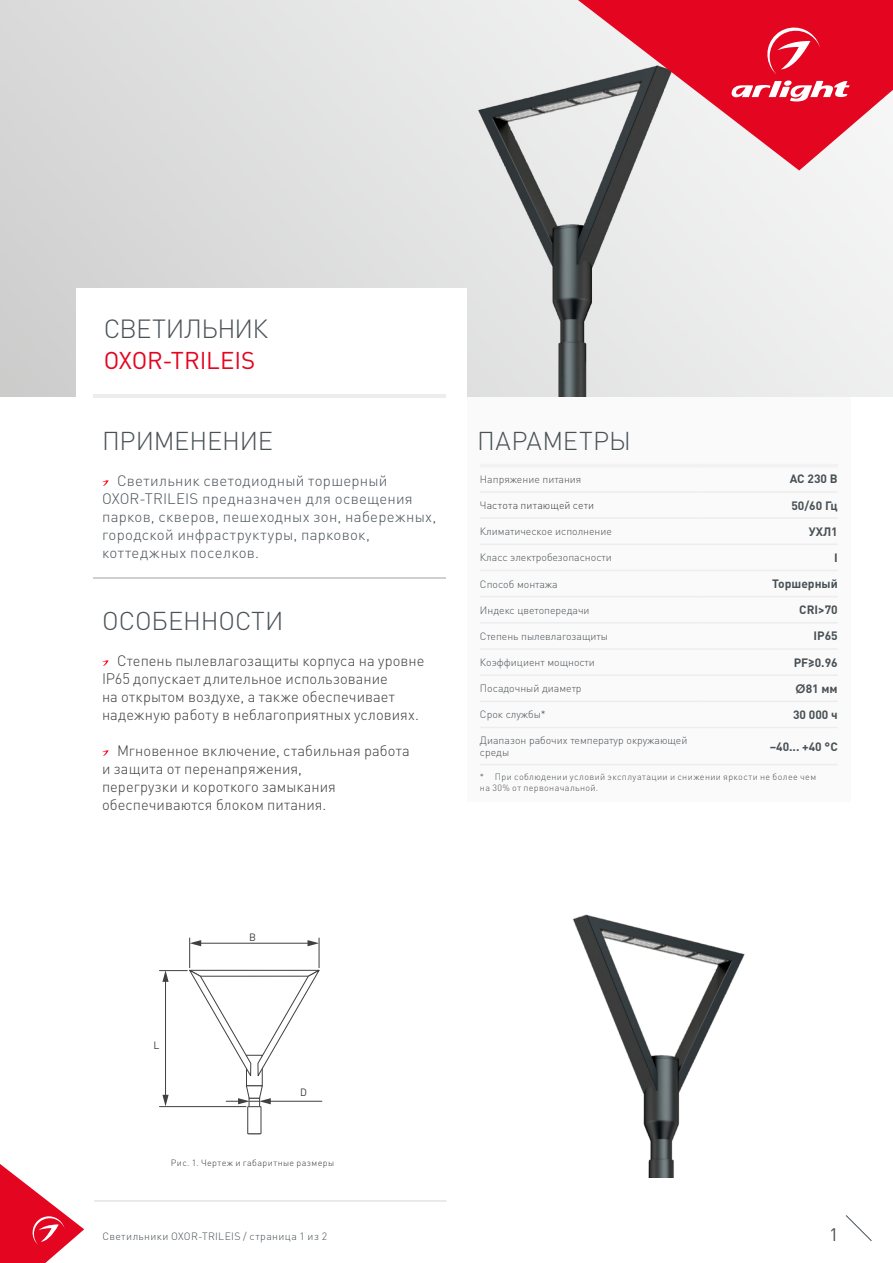
<style>
.page{position:relative;width:893px;height:1263px;background:#fff}
.page>*{position:absolute;margin:0;border:0;box-sizing:border-box;transform-origin:0 0}
.t1{font:300 25.95px "DIN Pro";letter-spacing:-.03em;color:#485156}
.t2{font:300 25.5px "DIN Pro";letter-spacing:-.005em;color:#485156}
.t3{font:300 25.5px "DIN Pro";letter-spacing:.015em;color:#485156}
.t4{font:24px "DIN Pro";letter-spacing:-.005em;color:#e40521}
.t5{font:18px "DIN Pro";color:#485156}
.t6{font:300 15px/18px "DIN Pro";letter-spacing:.005em;color:#3c3c3b}
.t7{font:300 15px/18px "DIN Pro";letter-spacing:.02em;color:#485156}
.t8{font:700 12px "DIN Pro";color:#485156}
.t9{font:300 10.5px/12px "DIN Pro";color:#485156}
.t10{font:300 10.5px "DIN Pro";letter-spacing:.03em;color:#485156}
.t11{font:300 10.5px "DIN Pro";letter-spacing:.015em;color:#3c3c3b}
.t12{font:10.5px "DIN Pro";color:#3c3c3b}
.t13{font:300 9px/10.5px "DIN Pro";letter-spacing:.04em;color:#485156}
.t14{font:300 9px "DIN Pro";letter-spacing:.04em;color:#3c3c3b}
.s1{color:#485156}
.s2{font-family:"Century Gothic"}
</style>
<div class="page">
<img style="left:0;top:0;width:893px;height:396px">
<svg style="left:845px;top:1215px;width:27px;height:26px"></svg>
<svg style="left:578px;top:0;width:315px;height:171px;fill:#e40521"></svg>
<svg style="left:729px;top:81px;width:121px;height:22px"></svg>
<svg style="left:764px;top:24px;width:56px;height:51px;background:#e82f46"></svg>
<svg style="left:0;top:1164px;width:84px;height:99px"></svg>
<div style="left:77px;top:288px;width:390px;height:117px;background:#fff"></div>
<div style="left:467px;top:397px;width:383px;height:404px;background:#fbfafa"></div>
<svg style="left:102px;top:480px;width:7px;height:6px"></svg>
<hr style="left:94px;top:394px;width:352px;height:3px;background:#ededed">
<hr style="left:94px;top:577px;width:352px;height:1px;background:#d0d0d0">
<hr style="left:94px;top:1200px;width:352px;height:1px;background:#e3e3e3">
<svg style="left:102px;top:660px;width:7px;height:6px"></svg>
<svg style="left:102px;top:750px;width:7px;height:6px"></svg>
<img style="left:573px;top:914px;width:172px;height:263px">
<hr style="left:480px;top:464px;width:220px;height:4px;background:#f2f2f2">
<hr style="left:700px;top:464px;width:138px;height:4px;background:#f2f2f2">
<hr style="left:480px;top:491px;width:220px;height:2px;background:#ededed">
<hr style="left:700px;top:491px;width:138px;height:2px;background:#ededed">
<hr style="left:480px;top:517px;width:220px;height:2px;background:#ededed">
<hr style="left:700px;top:517px;width:138px;height:2px;background:#ededed">
<hr style="left:480px;top:570px;width:220px;height:1px;background:#ededed">
<hr style="left:700px;top:570px;width:138px;height:1px;background:#ededed">
<hr style="left:480px;top:596px;width:220px;height:1px;background:#ededed">
<hr style="left:700px;top:596px;width:138px;height:1px;background:#ededed">
<hr style="left:480px;top:622px;width:220px;height:1px;background:#ededed">
<hr style="left:700px;top:622px;width:138px;height:1px;background:#ededed">
<hr style="left:480px;top:674px;width:220px;height:2px;background:#ededed">
<hr style="left:700px;top:674px;width:138px;height:2px;background:#ededed">
<hr style="left:480px;top:701px;width:220px;height:1px;background:#ededed">
<hr style="left:700px;top:701px;width:138px;height:1px;background:#ededed">
<hr style="left:480px;top:727px;width:220px;height:1px;background:#ededed">
<hr style="left:700px;top:727px;width:138px;height:1px;background:#ededed">
<hr style="left:480px;top:764px;width:220px;height:1px;background:#ededed">
<hr style="left:700px;top:764px;width:138px;height:1px;background:#ededed">
<hr style="left:480px;top:648px;width:220px;height:2px;background:#ededed">
<hr style="left:700px;top:648px;width:138px;height:2px;background:#ededed">
<hr style="left:480px;top:543px;width:220px;height:2px;background:#ededed">
<hr style="left:700px;top:543px;width:138px;height:2px;background:#ededed">
<div style="left:249px;top:1098px;width:11px;height:36px;background:#fff;border:1px solid #404040"></div>
<hr style="left:159px;top:1106px;width:87px;height:1px;background:#404040">
<hr style="left:165px;top:980px;width:1px;height:117px;background:#404040">
<svg style="left:162px;top:1095px;width:7px;height:11px"></svg>
<hr style="left:319px;top:938px;width:1px;height:30px;background:#404040">
<hr style="left:189px;top:938px;width:1px;height:30px;background:#404040">
<hr style="left:199px;top:943px;width:111px;height:1px;background:#404040">
<svg style="left:190px;top:940px;width:11px;height:6px"></svg>
<svg style="left:307px;top:940px;width:12px;height:6px"></svg>
<hr style="left:269px;top:1101px;width:53px;height:1px;background:#404040">
<div style="left:246px;top:1055px;width:17px;height:31px;background:#fff;border:1px solid #404040"></div>
<svg style="left:226px;top:1085px;width:45px;height:19px"></svg>
<svg style="left:159px;top:969px;width:161px;height:108px"></svg>
<div style="left:248px;top:1107px;width:13px;height:27px;background:#fff"></div>
<div style="left:247px;top:1106px;width:14px;height:28px;border:1px solid #404040"></div>
<h1 class="t1" style="left:104px;top:311px;width:166px">СВЕТИЛЬНИК</h1>
<h3 class="t4" style="left:104px;top:344px;width:153px">OXOR-TRILEIS</h3>
<h2 class="t2" style="left:102px;top:423px;width:172px">ПРИМЕНЕНИЕ</h2>
<p class="t7" style="left:102px;top:471px;width:336px;text-indent:15px">Светильник светодиодный торшерный OXOR-TRILEIS предназначен для освещения парков, скверов, пешеходных зон, набережных, городской инфраструктуры, парковок, коттеджных поселков.</p>
<h2 class="t2" style="left:102px;top:603px;width:183px">ОСОБЕННОСТИ</h2>
<p class="t6" style="left:102px;top:651px;width:324px;text-indent:15px">Степень пылевлагозащиты корпуса на уровне IP65 допускает длительное использование<br>на открытом воздухе, а также обеспечивает надежную работу в неблагоприятных условиях.</p>
<p class="t6" style="left:102px;top:741px;width:309px;text-indent:15px">Мгновенное включение, стабильная работа и защита от перенапряжения,<br>перегрузки и короткого замыкания обеспечиваются блоком питания.</p>
<h2 class="t3" style="left:477px;top:423px;width:155px">ПАРАМЕТРЫ</h2>
<p class="t9" style="left:480px;top:473px;width:103px">Напряжение питания</p>
<p class="t8" style="left:790px;top:471px;width:49px">АС 230 B</p>
<p class="t11" style="left:480px;top:498px;width:116px"><span class="s1">Ч</span>астота питающей сети</p>
<p class="t8" style="left:791px;top:497px;width:48px">50/60 Гц</p>
<p class="t9" style="left:480px;top:525px;width:134px">Климатическое исполнение</p>
<p class="t8" style="left:809px;top:523px;width:30px">УХЛ1</p>
<p class="t9" style="left:480px;top:551px;width:133px">Класс электробезопасности</p>
<p class="t8" style="left:834px;top:549px;width:5px">I</p>
<p class="t9" style="left:480px;top:577px;width:79px">Способ монтажа</p>
<p class="t8" style="left:772px;top:576px;width:67px">Торшерный</p>
<p class="t9" style="left:480px;top:603px;width:111px">Индекс цветопередачи</p>
<p class="t8" style="left:799px;top:602px;width:40px">CRI&gt;70</p>
<p class="t9" style="left:480px;top:630px;width:130px">Степень пылевлагозащиты</p>
<p class="t8" style="left:813px;top:628px;width:26px">IP65</p>
<p class="t9" style="left:480px;top:656px;width:116px">Коэффициент мощности</p>
<p class="t8" style="left:794px;top:654px;width:46px">PF≥0.96</p>
<p class="t9" style="left:480px;top:682px;width:103px">Посадочный диаметр</p>
<p class="t8" style="left:796px;top:680px;width:44px"><span class="s2">Ø</span>81 мм</p>
<p class="t9" style="left:480px;top:708px;width:67px">Срок службы*</p>
<p class="t8" style="left:793px;top:706px;width:46px">30 000 ч</p>
<p class="t9" style="left:480px;top:734px;width:209px">Диапазон рабочих температур окружающей среды</p>
<p class="t8" style="left:770px;top:738px;width:70px">–40... +40 °С</p>
<p class="t13" style="left:480px;top:771px;width:338px">* При соблюдении условий эксплуатации и снижении яркости не более чем на 30% от первоначальной.</p>
<p class="t12" style="left:249px;top:930px;width:8px">B</p>
<p class="t12" style="left:154px;top:1038px;width:7px">L</p>
<p class="t12" style="left:300px;top:1085px;width:8px">D</p>
<p class="t14" style="left:171px;top:1156px;width:165px">Рис. 1. Чертеж и габаритные размеры</p>
<p class="t10" style="left:102px;top:1229px;width:226px">Светильники OXOR-TRILEIS / страница 1 из 2</p>
<p class="t5" style="left:829px;top:1222px;width:11px">1</p>
</div>
